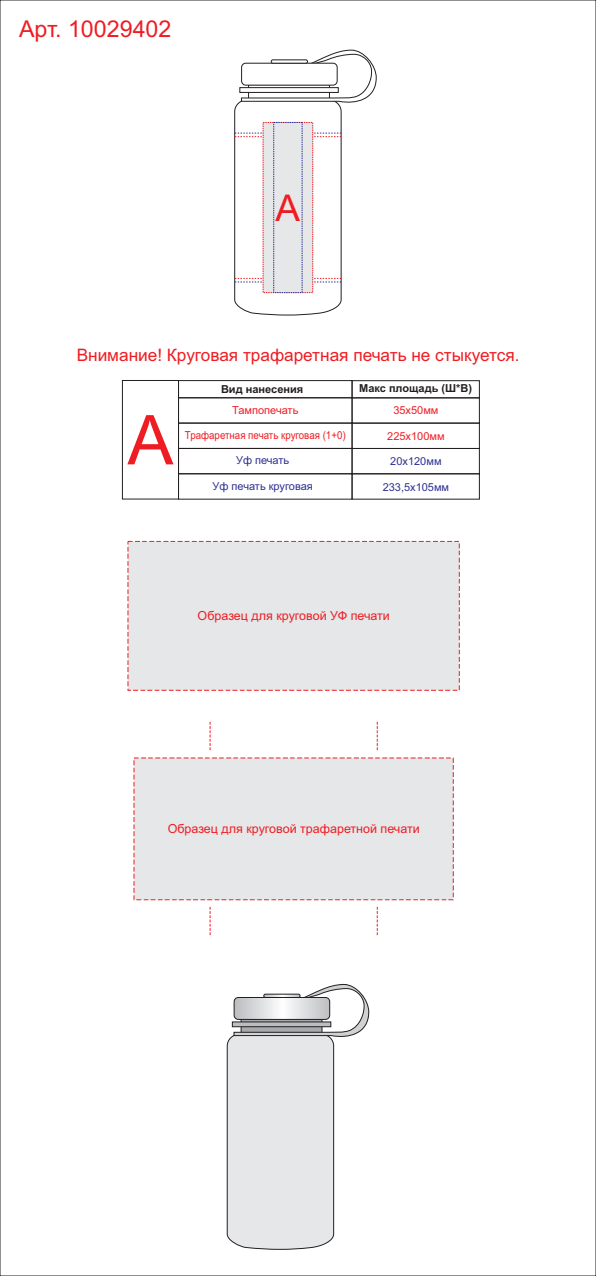
<style>
.page{position:relative;width:596px;height:1276px;background:#fff}
.page>*{position:absolute;margin:0;border:0;box-sizing:border-box;transform-origin:0 0}
.t1{font:68.75px "Arial";color:#ee1d23}
.t2{font:36.85px "Arial";color:#ee1d23}
.t3{font:23.25px "Arial";color:#ee1d23}
.t4{font:17.2px "Arial";color:#ee1d23}
.t5{font:12.5px "Arial";color:#ee1d23}
.t6{font:11px "Arial";color:#2e3092}
.t7{font:11px "Arial";color:#ee1d23;scale:.88 1}
.t8{font:700 11px "Arial";color:#231f20}
.t9{font:11px "Arial";color:#ee1d23}
</style>
<div class="page">
<svg style="left:227px;top:984px;width:142px;height:265px"></svg>
<svg style="left:234px;top:997px;width:95px;height:22px"></svg>
<div style="left:234px;top:997px;width:95px;height:22px;border:1px solid #231f20;border-radius:4px"></div>
<div style="left:263px;top:994px;width:37px;height:3px;border:1px solid #231f20;border-radius:2px"></div>
<div style="left:133px;top:757px;width:320px;height:143px;background:#e6e7e9"></div>
<div style="left:127px;top:541px;width:332px;height:149px;background:#e6e7e9"></div>
<div style="left:178px;top:380px;width:174px;height:18px;border:1px solid #231f20"></div>
<div style="left:351px;top:380px;width:128px;height:18px;border:1px solid #231f20"></div>
<div style="left:122px;top:380px;width:57px;height:119px;border:1px solid #231f20"></div>
<div style="left:178px;top:397px;width:174px;height:26px;border:1px solid #231f20"></div>
<div style="left:178px;top:473px;width:174px;height:26px;border:1px solid #231f20"></div>
<div style="left:178px;top:423px;width:174px;height:26px;border:1px solid #231f20"></div>
<div style="left:351px;top:397px;width:128px;height:26px;border:1px solid #231f20"></div>
<div style="left:351px;top:473px;width:128px;height:26px;border:1px solid #231f20"></div>
<div style="left:351px;top:423px;width:128px;height:26px;border:1px solid #231f20"></div>
<svg style="left:234px;top:50px;width:142px;height:265px"></svg>
<svg style="left:210px;top:722px;width:1px;height:29px"></svg>
<svg style="left:210px;top:907px;width:1px;height:29px"></svg>
<svg style="left:377px;top:722px;width:1px;height:29px"></svg>
<svg style="left:377px;top:907px;width:1px;height:29px"></svg>
<h3 class="t3" style="left:19px;top:20px;width:154px">Арт. 10029402</h3>
<h2 class="t2" style="left:275px;top:194px;width:26px">A</h2>
<h3 class="t4" style="left:77px;top:348px;width:444px">Внимание! Круговая трафаретная печать не стыкуется.</h3>
<h1 class="t1" style="left:127px;top:414px;width:47px">A</h1>
<p class="t8" style="left:221px;top:385px;width:84px">Вид нанесения</p>
<p class="t8" style="left:359px;top:384px;width:115px">Макс площадь (Ш*В)</p>
<p class="t9" style="left:232px;top:406px;width:68px">Тампопечать</p>
<p class="t9" style="left:393px;top:406px;width:47px">35х50мм</p>
<p class="t7" style="left:185px;top:431px;width:184px">Трафаретная печать круговая (1+0)</p>
<p class="t6" style="left:236px;top:456px;width:55px">Уф печать</p>
<p class="t6" style="left:212px;top:482px;width:102px">Уф печать круговая</p>
<p class="t9" style="left:387px;top:432px;width:59px">225х100мм</p>
<p class="t6" style="left:390px;top:457px;width:53px">20х120мм</p>
<p class="t6" style="left:382px;top:483px;width:68px">233,5х105мм</p>
<p class="t5" style="left:197px;top:611px;width:194px">Образец для круговой УФ печати</p>
<p class="t5" style="left:167px;top:824px;width:253px">Образец для круговой трафаретной печати</p>
</div>
